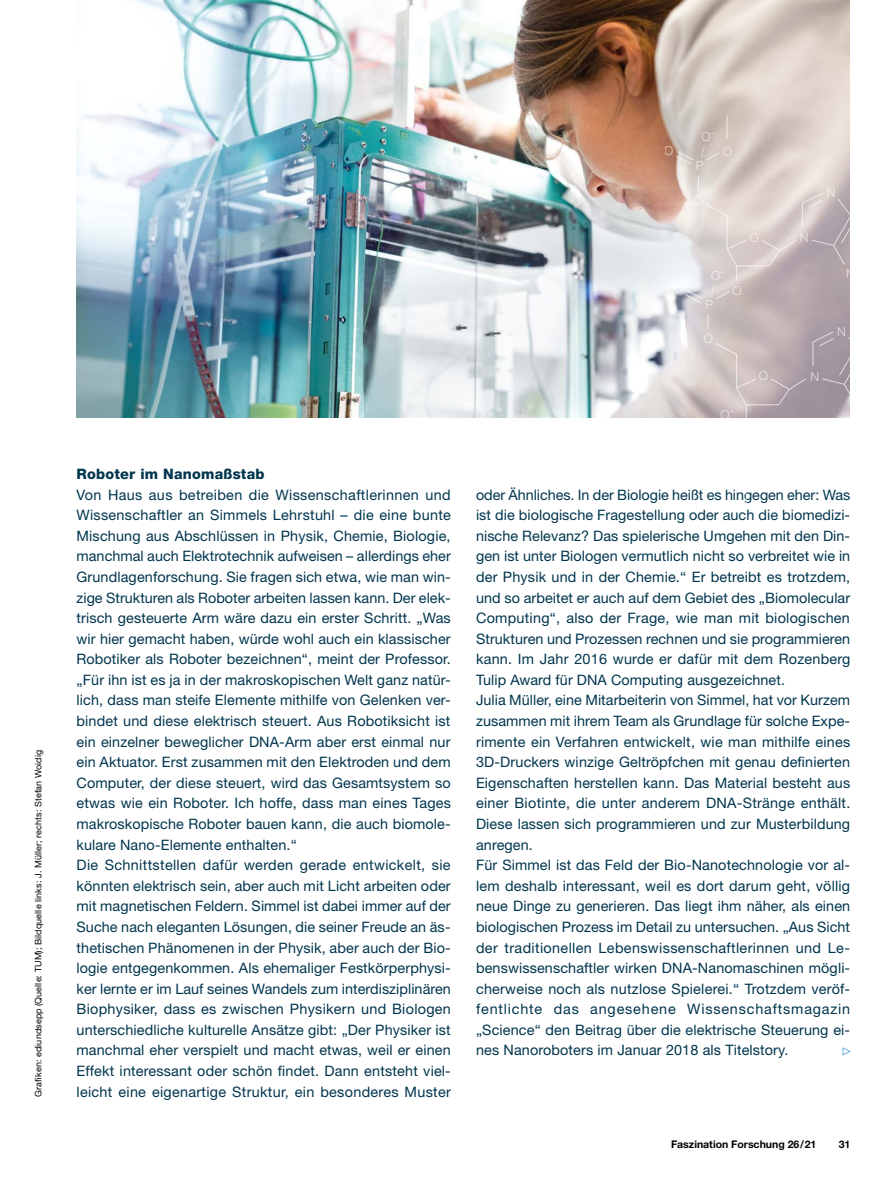
<style>
.page{position:relative;width:893px;height:1191px;background:#fff}
.page>*{position:absolute;margin:0;border:0;box-sizing:border-box;transform-origin:0 0}
.Text_D{font:14.4px/20.5px "Helvetica Neue LT Std";letter-spacing:.01em;color:#00354e;text-align:justify}
.Text_D_Zwischenübers{font:800 14.4px "Helvetica Neue LT Std";letter-spacing:.015em;color:#00354e}
.t1{font:300 12.3px "Helvetica Neue LT Std";color:#fff}
.t2{font:700 10.5px "Helvetica Neue LT Std";color:#000}
.t3{font:9px "Helvetica Neue LT Std";letter-spacing:.01em;color:#000}
</style>
<div class="page">
<img style="left:77px;top:0;width:773px;height:417px">
<svg style="left:842px;top:1047px;width:9px;height:9px"></svg>
<svg style="left:675px;top:150px;width:19px;height:15px"></svg>
<svg style="left:700px;top:145px;width:21px;height:16px"></svg>
<svg style="left:727px;top:115px;width:1px;height:24px"></svg>
<svg style="left:684px;top:176px;width:166px;height:128px;background:#d0c6c5"></svg>
<svg style="left:694px;top:315px;width:156px;height:103px;background:#bbafb2"></svg>
<p class="t3" style="left:33px;top:1096px;width:348px;rotate:-90deg">Grafiken: ediundsepp (Quelle: TUM); Bildquelle links: J. Müller; rechts: Stefan Woidig</p>
<h5 class="Text_D_Zwischenübers" style="left:77px;top:465px;width:190px">Roboter im Nanomaßstab</h5>
<p class="Text_D" style="left:77px;top:484px;width:376px">Von Haus aus betreiben die Wissenschaftlerinnen und Wissenschaftler an Simmels Lehrstuhl – die eine bunte Mischung aus Abschlüssen in Physik, Chemie, Biologie, manchmal auch Elektrotechnik aufweisen – allerdings eher Grundlagenforschung. Sie fragen sich etwa, wie man win&shy;zige Strukturen als Roboter arbeiten lassen kann. Der elek&shy;trisch gesteuerte Arm wäre dazu ein erster Schritt. „Was wir hier gemacht haben, würde wohl auch ein klassischer Robotiker als Roboter bezeichnen“, meint der Professor. „Für ihn ist es ja in der makroskopischen Welt ganz natür&shy;lich, dass man steife Elemente mithilfe von Gelenken ver&shy;bindet und diese elektrisch steuert. Aus Robotiksicht ist ein einzelner beweglicher DNA-Arm aber erst einmal nur ein Aktuator. Erst zusammen mit den Elektroden und dem Computer, der diese steuert, wird das Gesamtsystem so etwas wie ein Roboter. Ich hoffe, dass man eines Tages makroskopische Roboter bauen kann, die auch biomole&shy;kulare Nano-Elemente enthalten.“</p>
<p class="Text_D" style="left:77px;top:854px;width:376px">Die Schnittstellen dafür werden gerade entwickelt, sie könnten elektrisch sein, aber auch mit Licht arbeiten oder mit magnetischen Feldern. Simmel ist dabei immer auf der Suche nach eleganten Lösungen, die seiner Freude an äs&shy;thetischen Phänomenen in der Physik, aber auch der Bio&shy;logie entgegenkommen. Als ehemaliger Festkörperphysi&shy;ker lernte er im Lauf seines Wandels zum interdisziplinären Biophysiker, dass es zwischen Physikern und Biologen unterschiedliche kulturelle Ansätze gibt: „Der Physiker ist manchmal eher verspielt und macht etwas, weil er einen Effekt interessant oder schön findet. Dann entsteht viel&shy;leicht eine eigenartige Struktur, ein besonderes Muster</p>
<p class="t1" style="left:701px;top:127px;width:15px">O-</p>
<p class="t1" style="left:696px;top:158px;width:9px">P</p>
<p class="t1" style="left:665px;top:143px;width:11px">O</p>
<p class="t1" style="left:723px;top:144px;width:11px">O</p>
<p class="t1" style="left:750px;top:230px;width:11px">O</p>
<p class="t1" style="left:711px;top:266px;width:15px">O-</p>
<p class="t1" style="left:705px;top:297px;width:9px">P</p>
<p class="t1" style="left:732px;top:283px;width:11px">O</p>
<p class="t1" style="left:704px;top:331px;width:11px">O</p>
<p class="t1" style="left:759px;top:368px;width:11px">O</p>
<p class="t1" style="left:720px;top:405px;width:15px">O-</p>
<p class="t1" style="left:800px;top:230px;width:10px">N</p>
<p class="t1" style="left:827px;top:185px;width:10px">N</p>
<p class="t1" style="left:846px;top:266px;width:10px">N</p>
<p class="t1" style="left:810px;top:369px;width:10px">N</p>
<p class="t1" style="left:837px;top:323px;width:10px">N</p>
<p class="Text_D" style="left:476px;top:484px;width:376px">oder Ähnliches. In der Biologie heißt es hingegen eher: Was ist die biologische Fragestellung oder auch die biomedizi&shy;nische Relevanz? Das spielerische Umgehen mit den Din&shy;gen ist unter Biologen vermutlich nicht so verbreitet wie in der Physik und in der Chemie.“ Er betreibt es trotzdem, und so arbeitet er auch auf dem Gebiet des „Biomolecular Computing“, also der Frage, wie man mit biologischen Strukturen und Prozessen rechnen und sie programmieren kann. Im Jahr 2016 wurde er dafür mit dem Rozenberg Tulip Award für DNA Computing ausgezeichnet.</p>
<p class="Text_D" style="left:476px;top:690px;width:376px">Julia Müller, eine Mitarbeiterin von Simmel, hat vor Kurzem zusammen mit ihrem Team als Grundlage für solche Expe&shy;rimente ein Verfahren entwickelt, wie man mithilfe eines 3D-Druckers winzige Geltröpfchen mit genau definierten Eigenschaften herstellen kann. Das Material besteht aus einer Biotinte, die unter anderem DNA-Stränge enthält.<br>Diese lassen sich programmieren und zur Musterbildung anregen.</p>
<p class="Text_D" style="left:476px;top:854px;width:376px">Für Simmel ist das Feld der Bio-Nanotechnologie vor al&shy;lem deshalb interessant, weil es dort darum geht, völlig neue Dinge zu generieren. Das liegt ihm näher, als einen biologischen Prozess im Detail zu untersuchen. „Aus Sicht der traditionellen Lebenswissenschaftlerinnen und Le&shy;benswissenschaftler wirken DNA-Nanomaschinen mögli&shy;cherweise noch als nutzlose Spielerei.“ Trotzdem veröf&shy;fentlichte das angesehene Wissenschaftsmagazin „Science“ den Beitrag über die elektrische Steuerung ei&shy;nes Nanoroboters im Januar 2018 als Titelstory.</p>
<p class="t2" style="left:671px;top:1137px;width:147px">Faszination Forschung 26/21</p>
<p class="t2" style="left:839px;top:1137px;width:13px">31</p>
</div>
